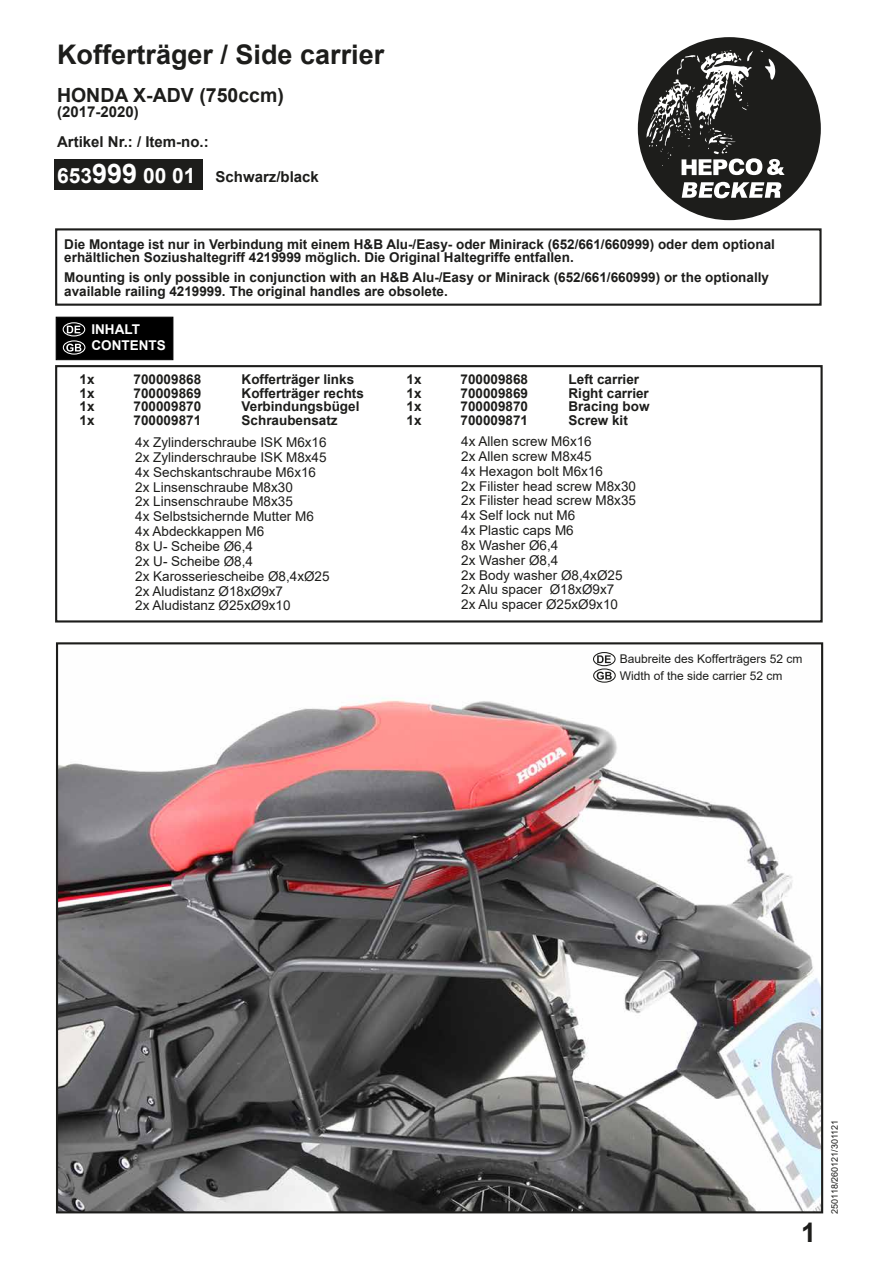
<style>
.page{position:relative;width:893px;height:1263px;background:#fff}
.page>*{position:absolute;margin:0;border:0;box-sizing:border-box;transform-origin:0 0}
.t1{font:700 27px "Arial";color:#1d1d1b}
.t2{font:700 21px "Arial";color:#fff}
.t3{font:700 19.5px "Arial";color:#1d1d1b}
.t4{font:700 15px/30px "Arial";color:#1d1d1b}
.t5{font:700 13.5px/13.5px "Arial";color:#1d1d1b}
.t6{font:13.5px/14.9px "Arial";color:#1d1d1b}
.t7{font:700 13.5px/16.2px "Arial";color:#fff}
.t8{font:12px "Arial";color:#1d1d1b}
.t9{font:9px "Arial";color:#1d1d1b}
.s1{font-size:27px}
</style>
<div class="page">
<div style="left:638px;top:37px;width:183px;height:183px;background:#1d1d1b;border-radius:50%"></div>
<svg style="left:682px;top:182px;width:99px;height:16px"></svg>
<svg style="left:646px;top:50px;width:139px;height:125px"></svg>
<div style="left:54px;top:159px;width:148px;height:31px;background:#1d1d1b"></div>
<div style="left:55px;top:228px;width:767px;height:78px;border:2px solid #1d1d1b"></div>
<div style="left:55px;top:365px;width:768px;height:257px;border:2px solid #1d1d1b"></div>
<img style="left:59px;top:652px;width:761px;height:558px">
<svg style="left:597px;top:655px;width:14px;height:8px"></svg>
<div style="left:593px;top:652px;width:23px;height:14px;border:1px solid #1d1d1b;border-radius:50%"></div>
<svg style="left:597px;top:672px;width:15px;height:8px"></svg>
<div style="left:593px;top:668px;width:23px;height:15px;border:1px solid #1d1d1b;border-radius:50%"></div>
<div style="left:56px;top:317px;width:117px;height:43px;background:#000;border:1px solid #000"></div>
<svg style="left:67px;top:326px;width:13px;height:7px"></svg>
<div style="left:63px;top:322px;width:22px;height:14px;border:1px solid #fff;border-radius:50%"></div>
<svg style="left:66px;top:344px;width:15px;height:8px"></svg>
<div style="left:63px;top:340px;width:22px;height:15px;border:1px solid #fff;border-radius:50%"></div>
<h1 class="t1" style="left:57px;top:36px;width:329px">Kofferträger / Side carrier</h1>
<h3 class="t3" style="left:57px;top:82px;width:228px">HONDA X-ADV (750ccm)</h3>
<p class="t4" style="left:57px;top:97px;width:153px">(2017-2020)<br>Artikel Nr.: / Item-no.:</p>
<h2 class="t2" style="left:57px;top:161px;width:140px">653<span class="s1">999</span> 00 01</h2>
<p class="t4" style="left:216px;top:162px;width:105px">Schwarz/black</p>
<p class="t5" style="left:64px;top:237px;width:712px">Die Montage ist nur in Verbindung mit einem H&amp;B Alu-/Easy- oder Minirack (652/661/660999) oder dem optional erhältlichen Soziushaltegriff 4219999 möglich. Die Original Haltegriffe entfallen.</p>
<p class="t5" style="left:64px;top:271px;width:706px">Mounting is only possible in conjunction with an H&amp;B Alu-/Easy or Minirack (652/661/660999) or the optionally available railing 4219999. The original handles are obsolete.</p>
<p class="t7" style="left:91px;top:321px;width:76px">INHALT<br>CONTENTS</p>
<p class="t5" style="left:80px;top:373px;width:17px">1x</p>
<p class="t5" style="left:134px;top:373px;width:69px">700009868</p>
<p class="t5" style="left:242px;top:373px;width:114px">Kofferträger links</p>
<p class="t5" style="left:80px;top:386px;width:17px">1x</p>
<p class="t5" style="left:134px;top:386px;width:69px">700009869</p>
<p class="t5" style="left:242px;top:386px;width:124px">Kofferträger rechts</p>
<p class="t5" style="left:80px;top:400px;width:17px">1x</p>
<p class="t5" style="left:134px;top:400px;width:69px">700009870</p>
<p class="t5" style="left:242px;top:400px;width:119px">Verbindungsbügel</p>
<p class="t5" style="left:80px;top:413px;width:17px">1x</p>
<p class="t5" style="left:134px;top:413px;width:69px">700009871</p>
<p class="t5" style="left:242px;top:413px;width:98px">Schraubensatz</p>
<p class="t5" style="left:407px;top:373px;width:17px">1x</p>
<p class="t5" style="left:461px;top:373px;width:69px">700009868</p>
<p class="t5" style="left:569px;top:373px;width:72px">Left carrier</p>
<p class="t5" style="left:407px;top:386px;width:17px">1x</p>
<p class="t5" style="left:461px;top:386px;width:69px">700009869</p>
<p class="t5" style="left:569px;top:386px;width:82px">Right carrier</p>
<p class="t5" style="left:407px;top:400px;width:17px">1x</p>
<p class="t5" style="left:461px;top:400px;width:69px">700009870</p>
<p class="t5" style="left:569px;top:400px;width:83px">Bracing bow</p>
<p class="t5" style="left:407px;top:413px;width:17px">1x</p>
<p class="t5" style="left:461px;top:413px;width:69px">700009871</p>
<p class="t5" style="left:569px;top:413px;width:61px">Screw kit</p>
<p class="t6" style="left:135px;top:435px;width:196px">4x Zylinderschraube ISK M6x16<br>2x Zylinderschraube ISK M8x45<br>4x Sechskantschraube M6x16<br>2x Linsenschraube M8x30<br>2x Linsenschraube M8x35<br>4x Selbstsichernde Mutter M6<br>4x Abdeckkappen M6<br>8x U- Scheibe Ø6,4<br>2x U- Scheibe Ø8,4<br>2x Karosseriescheibe Ø8,4xØ25<br>2x Aludistanz Ø18xØ9x7<br>2x Aludistanz Ø25xØ9x10</p>
<p class="t6" style="left:461px;top:434px;width:176px">4x Allen screw M6x16<br>2x Allen screw M8x45<br>4x Hexagon bolt M6x16<br>2x Filister head screw M8x30<br>2x Filister head screw M8x35<br>4x Self lock nut M6<br>4x Plastic caps M6<br>8x Washer Ø6,4<br>2x Washer Ø8,4<br>2x Body washer Ø8,4xØ25<br>2x Alu spacer Ø18xØ9x7<br>2x Alu spacer Ø25xØ9x10</p>
<p class="t8" style="left:620px;top:651px;width:184px">Baubreite des Kofferträgers 52 cm</p>
<p class="t8" style="left:620px;top:667px;width:164px">Width of the side carrier 52 cm</p>
<h1 class="t1" style="left:801px;top:1213px;width:17px">1</h1>
<p class="t9" style="left:829px;top:1214px;width:95px;rotate:-90deg">250118/260121/301121</p>
</div>
